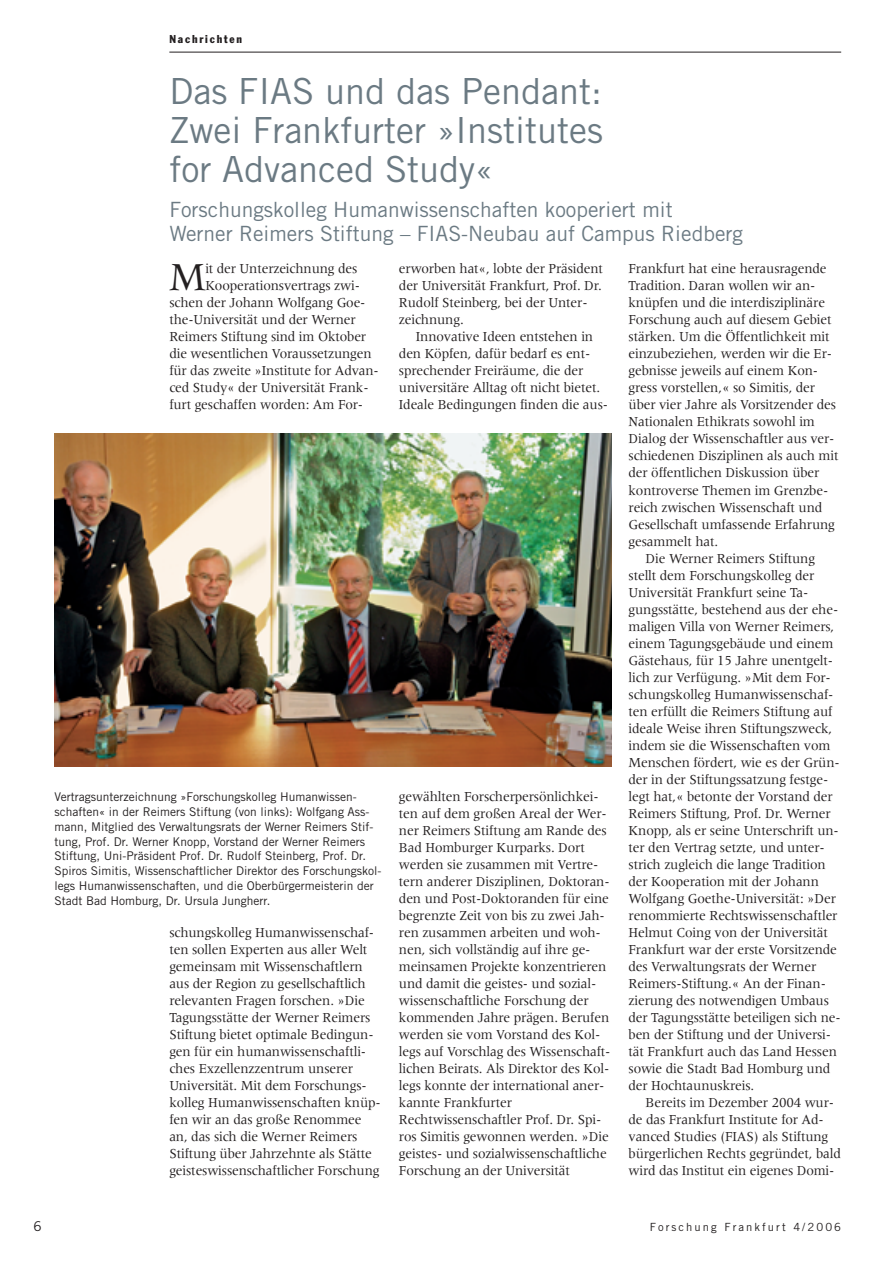
<style>
.page{position:relative;width:893px;height:1264px;background:#fff}
.page>*{position:absolute;margin:0;border:0;box-sizing:border-box;transform-origin:0 0}
.t1{font:41.1px "Meridien";color:#231f20;scale:.95 1}
.t2{font:36px/39px "Trade Gothic";color:#6b7a83;text-align:justify}
.t3{font:21px/24px "Trade Gothic";color:#6b7a83}
.t4{font:14.25px/17px "Meridien";letter-spacing:-.01em;color:#231f20;scale:.95 1}
.t5{font:13.5px "Trade Gothic";color:#231f20}
.t6{font:12px/14.9px "Trade Gothic";color:#231f20}
.t7{font:11.25px "Trade Gothic";letter-spacing:.185em;color:#231f20}
.t8{font:condensed 11.25px "Franklin Gothic";letter-spacing:.16em;color:#231f20}
</style>
<div class="page">
<img style="left:54px;top:51px;width:788px;height:716px">
<p class="t8" style="left:169px;top:35px;width:74px">Nachrichten</p>
<h2 class="t2" style="left:169px;top:75px;width:435px">Das FIAS und das Pendant:<br>Zwei Frankfurter »Institutes for Advanced Study«</h2>
<h3 class="t3" style="left:169px;top:200px;width:575px">Forschungskolleg Humanwissenschaften kooperiert mit<br>Werner Reimers Stiftung – FIAS-Neubau auf Campus Riedberg</h3>
<h1 class="t1" style="left:169px;top:261px;width:40px">M</h1>
<p class="t4" style="left:205px;top:261px;width:162px">it der Unterzeichnung des</p>
<p class="t4" style="left:205px;top:278px;width:164px">Kooperationsvertrags zwi-</p>
<p class="t4" style="left:169px;top:295px;width:208px">schen der Johann Wolfgang Goe-</p>
<p class="t4" style="left:169px;top:312px;width:198px">the-Universität und der Werner</p>
<p class="t4" style="left:169px;top:329px;width:209px">Reimers Stiftung sind im Oktober</p>
<p class="t4" style="left:169px;top:346px;width:215px">die wesentlichen Voraussetzungen</p>
<p class="t4" style="left:169px;top:363px;width:222px">für das zweite »Institute for Advan-</p>
<p class="t4" style="left:169px;top:380px;width:211px">ced Study« der Universität Frank-</p>
<p class="t4" style="left:169px;top:397px;width:205px">furt geschaffen worden: Am For-</p>
<p class="t4" style="left:399px;top:261px;width:216px">erworben hat«, lobte der Präsident der Universität Frankfurt, Prof. Dr.<br>Rudolf Steinberg, bei der Unter&shy;zeichnung.</p>
<p class="t4" style="left:399px;top:329px;width:222px;text-indent:17px">Innovative Ideen entstehen in den Köpfen, dafür bedarf es ent&shy;sprechender Freiräume, die der universitäre Alltag oft nicht bietet.<br>Ideale Bedingungen finden die aus-</p>
<p class="t6" style="left:55px;top:790px;width:328px">Vertragsunterzeichnung »Forschungskolleg Humanwissen&shy;schaften« in der Reimers Stiftung (von links): Wolfgang Ass&shy;mann, Mitglied des Verwaltungsrats der Werner Reimers Stif&shy;tung, Prof. Dr. Werner Knopp, Vorstand der Werner Reimers Stiftung, Uni-Präsident Prof. Dr. Rudolf Steinberg, Prof. Dr.<br>Spiros Simitis, Wissenschaftlicher Direktor des Forschungskol&shy;legs Humanwissenschaften, und die Oberbürgermeisterin der Stadt Bad Homburg, Dr. Ursula Jungherr.</p>
<p class="t4" style="left:169px;top:925px;width:224px">schungskolleg Humanwissenschaf&shy;ten sollen Experten aus aller Welt gemeinsam mit Wissenschaftlern aus der Region zu gesellschaftlich relevanten Fragen forschen. »Die Tagungsstätte der Werner Reimers Stiftung bietet optimale Bedingun&shy;gen für ein humanwissenschaftli&shy;ches Exzellenzzentrum unserer Universität. Mit dem Forschungs&shy;kolleg Humanwissenschaften knüp&shy;fen wir an das große Renommee an, das sich die Werner Reimers Stiftung über Jahrzehnte als Stätte geisteswissenschaftlicher Forschung</p>
<p class="t4" style="left:399px;top:788px;width:224px">gewählten Forscherpersönlichkei&shy;ten auf dem großen Areal der Wer&shy;ner Reimers Stiftung am Rande des Bad Homburger Kurparks. Dort werden sie zusammen mit Vertre&shy;tern anderer Disziplinen, Doktoran&shy;den und Post-Doktoranden für eine begrenzte Zeit von bis zu zwei Jah&shy;ren zusammen arbeiten und woh&shy;nen, sich vollständig auf ihre ge&shy;meinsamen Projekte konzentrieren und damit die geistes- und sozial&shy;wissenschaftliche Forschung der kommenden Jahre prägen. Berufen werden sie vom Vorstand des Kol&shy;legs auf Vorschlag des Wissenschaft&shy;lichen Beirats. Als Direktor des Kol&shy;legs konnte der international aner&shy;kannte Frankfurter Rechtwissenschaftler Prof. Dr. Spi&shy;ros Simitis gewonnen werden. »Die geistes- und sozialwissenschaftliche Forschung an der Universität</p>
<p class="t4" style="left:629px;top:261px;width:210px">Frankfurt hat eine herausragende</p>
<p class="t4" style="left:629px;top:278px;width:198px">Tradition. Daran wollen wir an-</p>
<p class="t4" style="left:629px;top:295px;width:208px">knüpfen und die interdisziplinäre</p>
<p class="t4" style="left:629px;top:312px;width:215px">Forschung auch auf diesem Gebiet</p>
<p class="t4" style="left:629px;top:329px;width:213px">stärken. Um die Öffentlichkeit mit</p>
<p class="t4" style="left:629px;top:346px;width:216px">einzubeziehen, werden wir die Er-</p>
<p class="t4" style="left:629px;top:363px;width:201px">gebnisse jeweils auf einem Kon-</p>
<p class="t4" style="left:629px;top:380px;width:198px">gress vorstellen,« so Simitis, der</p>
<p class="t4" style="left:629px;top:397px;width:220px">über vier Jahre als Vorsitzender des</p>
<p class="t4" style="left:629px;top:414px;width:198px">Nationalen Ethikrats sowohl im</p>
<p class="t4" style="left:629px;top:431px;width:218px">Dialog der Wissenschaftler aus ver-</p>
<p class="t4" style="left:629px;top:448px;width:222px">schiedenen Disziplinen als auch mit</p>
<p class="t4" style="left:629px;top:465px;width:202px">der öffentlichen Diskussion über</p>
<p class="t4" style="left:629px;top:482px;width:212px">kontroverse Themen im Grenzbe-</p>
<p class="t4" style="left:629px;top:499px;width:205px">reich zwischen Wissenschaft und</p>
<p class="t4" style="left:629px;top:516px;width:219px">Gesellschaft umfassende Erfahrung</p>
<p class="t4" style="left:629px;top:533px;width:96px">gesammelt hat.</p>
<p class="t4" style="left:646px;top:550px;width:180px">Die Werner Reimers Stiftung</p>
<p class="t4" style="left:629px;top:567px;width:197px">stellt dem Forschungskolleg der</p>
<p class="t4" style="left:629px;top:584px;width:191px">Universität Frankfurt seine Ta-</p>
<p class="t4" style="left:629px;top:601px;width:222px">gungsstätte, bestehend aus der ehe-</p>
<p class="t4" style="left:629px;top:618px;width:218px">maligen Villa von Werner Reimers,</p>
<p class="t4" style="left:629px;top:635px;width:217px">einem Tagungsgebäude und einem</p>
<p class="t4" style="left:629px;top:652px;width:217px">Gästehaus, für 15 Jahre unentgelt-</p>
<p class="t4" style="left:629px;top:669px;width:214px">lich zur Verfügung. »Mit dem For-</p>
<p class="t4" style="left:629px;top:686px;width:217px">schungskolleg Humanwissenschaf-</p>
<p class="t4" style="left:629px;top:703px;width:216px">ten erfüllt die Reimers Stiftung auf</p>
<p class="t4" style="left:629px;top:720px;width:216px">ideale Weise ihren Stiftungszweck,</p>
<p class="t4" style="left:629px;top:737px;width:214px">indem sie die Wissenschaften vom</p>
<p class="t4" style="left:629px;top:754px;width:224px">Menschen fördert, wie es der Grün-</p>
<p class="t4" style="left:629px;top:771px;width:212px">der in der Stiftungssatzung festge-</p>
<p class="t4" style="left:629px;top:788px;width:216px">legt hat,« betonte der Vorstand der</p>
<p class="t4" style="left:629px;top:805px;width:214px">Reimers Stiftung, Prof. Dr. Werner</p>
<p class="t4" style="left:629px;top:823px;width:223px">Knopp, als er seine Unterschrift un-</p>
<p class="t4" style="left:629px;top:840px;width:208px">ter den Vertrag setzte, und unter-</p>
<p class="t4" style="left:629px;top:857px;width:209px">strich zugleich die lange Tradition</p>
<p class="t4" style="left:629px;top:874px;width:202px">der Kooperation mit der Johann</p>
<p class="t4" style="left:629px;top:891px;width:220px">Wolfgang Goethe-Universität: »Der</p>
<p class="t4" style="left:629px;top:908px;width:221px">renommierte Rechtswissenschaftler</p>
<p class="t4" style="left:629px;top:925px;width:211px">Helmut Coing von der Universität</p>
<p class="t4" style="left:629px;top:942px;width:221px">Frankfurt war der erste Vorsitzende</p>
<p class="t4" style="left:629px;top:959px;width:199px">des Verwaltungsrats der Werner</p>
<p class="t4" style="left:629px;top:976px;width:209px">Reimers-Stiftung.« An der Finan-</p>
<p class="t4" style="left:629px;top:993px;width:212px">zierung des notwendigen Umbaus</p>
<p class="t4" style="left:629px;top:1010px;width:225px">der Tagungsstätte beteiligen sich ne-</p>
<p class="t4" style="left:629px;top:1027px;width:215px">ben der Stiftung und der Universi-</p>
<p class="t4" style="left:629px;top:1044px;width:221px">tät Frankfurt auch das Land Hessen</p>
<p class="t4" style="left:629px;top:1061px;width:214px">sowie die Stadt Bad Homburg und</p>
<p class="t4" style="left:629px;top:1078px;width:134px">der Hochtaunuskreis.</p>
<p class="t4" style="left:646px;top:1095px;width:200px">Bereits im Dezember 2004 wur-</p>
<p class="t4" style="left:629px;top:1112px;width:207px">de das Frankfurt Institute for Ad-</p>
<p class="t4" style="left:629px;top:1129px;width:212px">vanced Studies (FIAS) als Stiftung</p>
<p class="t4" style="left:629px;top:1146px;width:225px">bürgerlichen Rechts gegründet, bald</p>
<p class="t4" style="left:629px;top:1163px;width:218px">wird das Institut ein eigenes Domi-</p>
<p class="t5" style="left:34px;top:1221px;width:10px">6</p>
<p class="t7" style="left:650px;top:1222px;width:193px">Forschung Frankfurt 4/2006</p>
</div>
